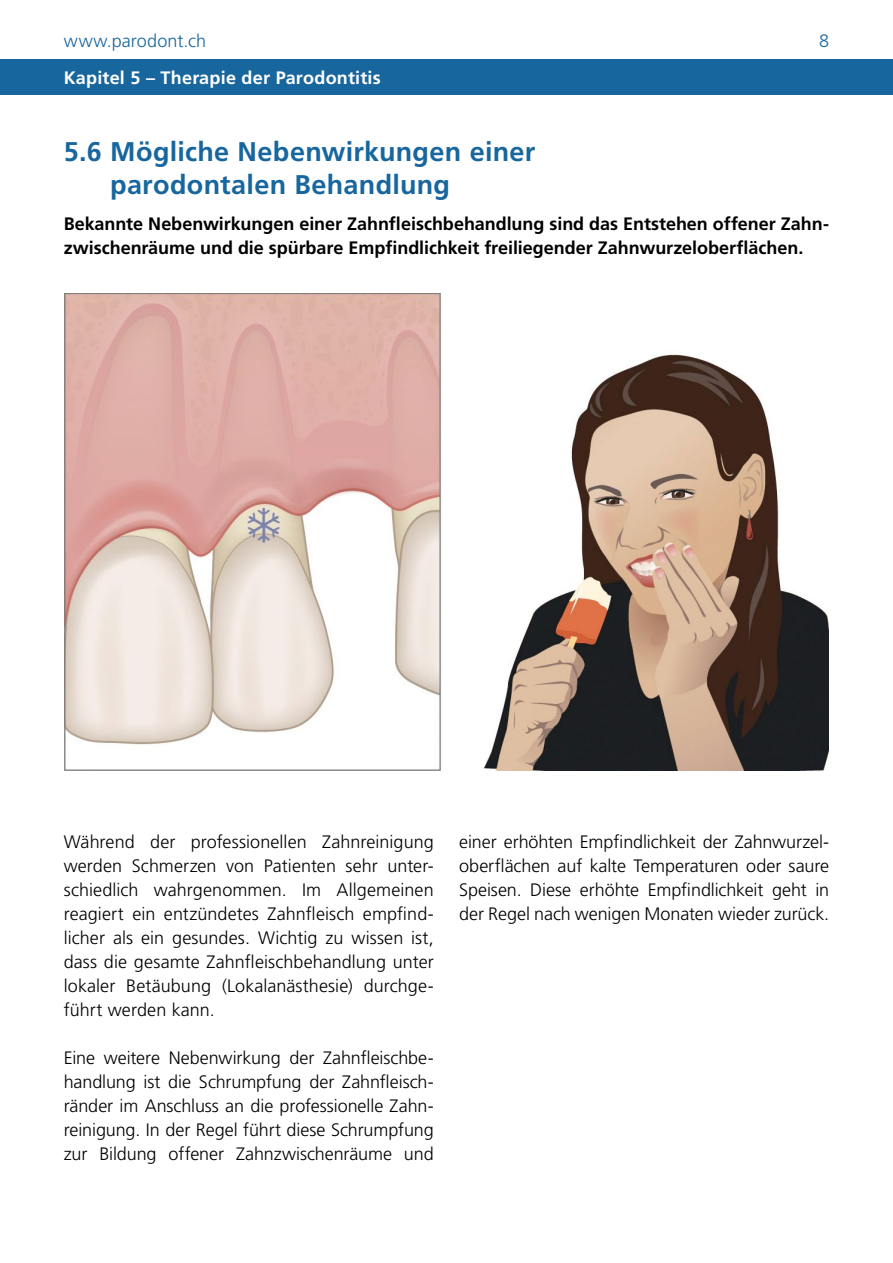
<style>
.page{position:relative;width:893px;height:1263px;background:#fff}
.page>*{position:absolute;margin:0;border:0;box-sizing:border-box;transform-origin:0 0}
.t1{font:700 27px/32.4px "Frutiger";letter-spacing:.01em;color:#18669e}
.t2{font:300 18px/24px "Frutiger";letter-spacing:-.005em;color:#000;text-align:justify}
.t3{font:700 18px/24px "Frutiger";color:#000}
.t4{font:700 18px "Frutiger";letter-spacing:.015em;color:#fff}
.t5{font:300 18px "Frutiger";letter-spacing:.005em;color:#18669e}
</style>
<div class="page">
<div style="left:0;top:60px;width:893px;height:35px;background:#18669e"></div>
<img style="left:65px;top:293px;width:763px;height:478px">
<p class="t5" style="left:64px;top:30px;width:144px">www.parodont.ch</p>
<p class="t5" style="left:819px;top:30px;width:12px">8</p>
<p class="t4" style="left:64px;top:67px;width:319px">Kapitel 5 – Therapie der Parodontitis</p>
<h1 class="t1" style="left:110px;top:135px;width:426px;text-indent:-46px">5.6 Mögliche Nebenwirkungen einer parodontalen Behandlung</h1>
<p class="t3" style="left:64px;top:212px;width:767px">Bekannte Nebenwirkungen einer Zahnfleischbehandlung sind das Entstehen offener Zahn&shy;zwischenräume und die spürbare Empfindlichkeit freiliegender Zahnwurzeloberflächen.</p>
<p class="t2" style="left:64px;top:829px;width:371px">Während der professionellen Zahnreinigung werden Schmerzen von Patienten sehr unter&shy;schiedlich wahrgenommen. Im Allgemeinen reagiert ein entzündetes Zahnfleisch empfind&shy;licher als ein gesundes. Wichtig zu wissen ist, dass die gesamte Zahnfleischbehandlung unter lokaler Betäubung (Lokalanästhesie) durchge&shy;führt werden kann.</p>
<p class="t2" style="left:64px;top:1046px;width:371px">Eine weitere Nebenwirkung der Zahnfleischbe&shy;handlung ist die Schrumpfung der Zahnfleisch&shy;ränder im Anschluss an die professionelle Zahn&shy;reinigung. In der Regel führt diese Schrumpfung zur Bildung offener Zahnzwischenräume und</p>
<p class="t2" style="left:459px;top:829px;width:371px">einer erhöhten Empfindlichkeit der Zahnwurzel&shy;oberflächen auf kalte Temperaturen oder saure Speisen. Diese erhöhte Empfindlichkeit geht in der Regel nach wenigen Monaten wieder zurück.</p>
</div>
